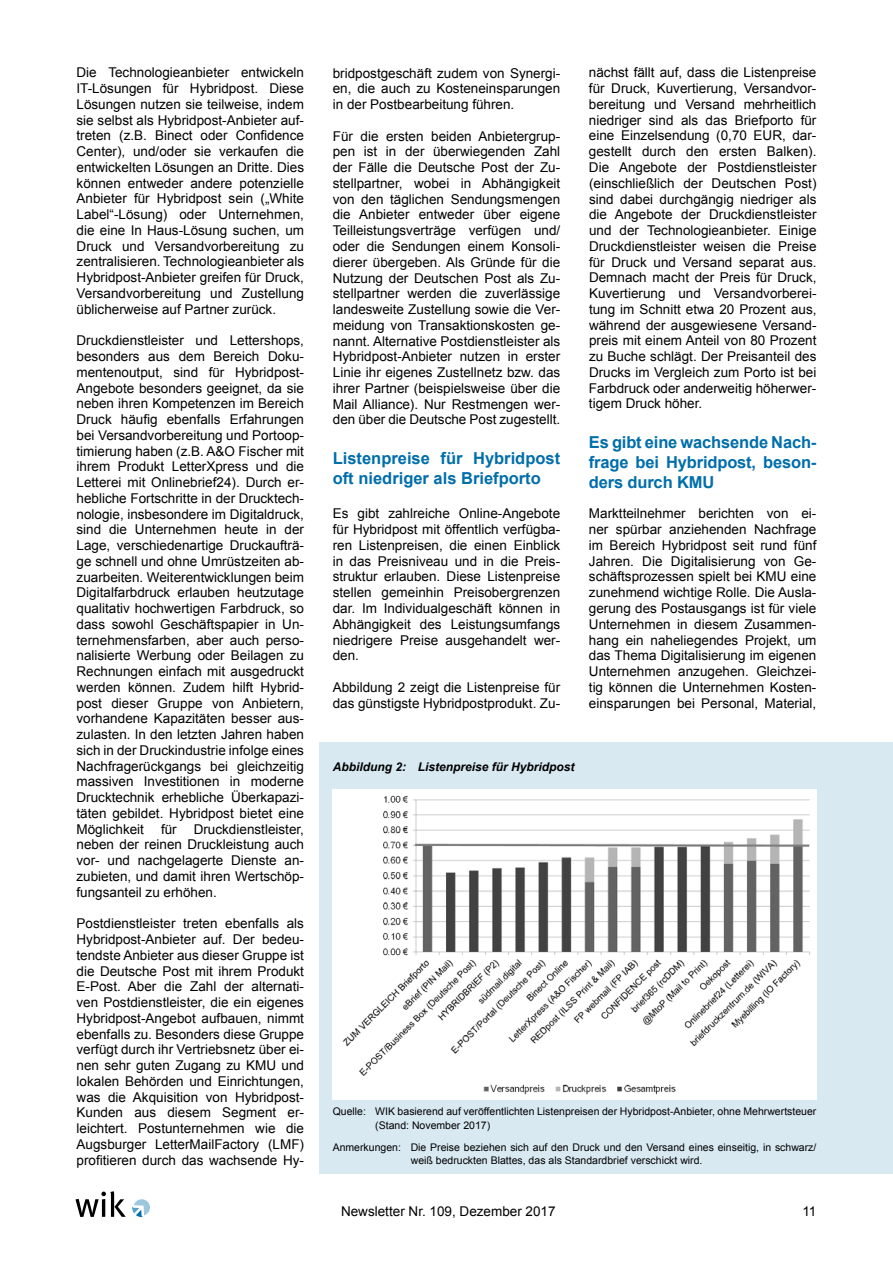
<style>
.page{position:relative;width:893px;height:1263px;background:#fff}
.page>*{position:absolute;margin:0;border:0;box-sizing:border-box;transform-origin:0 0}
.t1{font:700 16.5px/19.8px "Arial";color:#006eab}
.t2{font:13.5px/15.8px "Arial";color:#000;text-align:justify}
.t3{font:italic 700 12px "Arial";color:#000}
.t4{font:10.5px/13.5px "Arial";color:#000}
</style>
<div class="page">
<svg style="left:75px;top:1191px;width:51px;height:26px"></svg>
<svg style="left:132px;top:1199px;width:18px;height:18px"></svg>
<div style="left:319px;top:742px;width:574px;height:432px;background:#d9e9f2"></div>
<img style="left:333px;top:789px;width:483px;height:310px">
<p class="t2" style="left:77px;top:65px;width:229px">Die Technologieanbieter entwickeln IT-Lösungen für Hybridpost. Diese Lösungen nutzen sie teilweise, indem sie selbst als Hybridpost-Anbieter auf&shy;treten (z.B. Binect oder Confidence Center), und/oder sie verkaufen die entwickelten Lösungen an Dritte. Dies können entweder andere potenzielle Anbieter für Hybridpost sein („White Label“-Lösung) oder Unternehmen, die eine In Haus-Lösung suchen, um Druck und Versandvorbereitung zu zentralisieren. Technologieanbieter als Hybridpost-Anbieter greifen für Druck, Versandvorbereitung und Zustellung üblicherweise auf Partner zurück.</p>
<p class="t2" style="left:77px;top:333px;width:229px">Druckdienstleister und Lettershops, besonders aus dem Bereich Doku&shy;mentenoutput, sind für Hybridpost-Angebote besonders geeignet, da sie neben ihren Kompetenzen im Bereich Druck häufig ebenfalls Erfahrungen bei Versandvorbereitung und Portoop&shy;timierung haben (z.B. A&amp;O Fischer mit ihrem Produkt LetterXpress und die Letterei mit Onlinebrief24). Durch er&shy;hebliche Fortschritte in der Drucktech&shy;nologie, insbesondere im Digitaldruck, sind die Unternehmen heute in der Lage, verschiedenartige Druckaufträ&shy;ge schnell und ohne Umrüstzeiten ab&shy;zuarbeiten. Weiterentwicklungen beim Digitalfarbdruck erlauben heutzutage qualitativ hochwertigen Farbdruck, so dass sowohl Geschäftspapier in Un&shy;ternehmensfarben, aber auch perso&shy;nalisierte Werbung oder Beilagen zu Rechnungen einfach mit ausgedruckt werden können. Zudem hilft Hybrid&shy;post dieser Gruppe von Anbietern, vorhandene Kapazitäten besser aus&shy;zulasten. In den letzten Jahren haben sich in der Druckindustrie infolge eines Nachfragerückgangs bei gleichzeitig massiven Investitionen in moderne Drucktechnik erhebliche Überkapazi&shy;täten gebildet. Hybridpost bietet eine Möglichkeit</p>
<p class="t2" style="left:161px;top:821px;width:17px">für</p>
<p class="t2" style="left:77px;top:821px;width:229px;text-indent:117px">Druckdienstleister, neben der reinen Druckleistung auch vor- und nachgelagerte Dienste an&shy;zubieten, und damit ihren Wertschöp&shy;fungsanteil zu erhöhen.</p>
<p class="t2" style="left:77px;top:916px;width:229px">Postdienstleister treten ebenfalls als Hybridpost-Anbieter auf. Der bedeu&shy;tendste Anbieter aus dieser Gruppe ist die Deutsche Post mit ihrem Produkt E-Post. Aber die Zahl der alternati&shy;ven Postdienstleister, die ein eigenes Hybridpost-Angebot aufbauen, nimmt ebenfalls zu. Besonders diese Gruppe verfügt durch ihr Vertriebsnetz über ei&shy;nen sehr guten Zugang zu KMU und lokalen Behörden und Einrichtungen, was die Akquisition von Hybridpost-Kunden aus diesem Segment er&shy;leichtert. Postunternehmen wie die Augsburger LetterMailFactory (LMF) profitieren durch das wachsende Hy-</p>
<p class="t2" style="left:333px;top:65px;width:229px">bridpostgeschäft zudem von Synergi&shy;en, die auch zu Kosteneinsparungen in der Postbearbeitung führen.</p>
<p class="t2" style="left:333px;top:128px;width:229px">Für die ersten beiden Anbietergrup&shy;pen ist in der überwiegenden Zahl der Fälle die Deutsche Post der Zu&shy;stellpartner, wobei in Abhängigkeit von den täglichen Sendungsmengen die Anbieter entweder über eigene Teilleistungsverträge verfügen und/ oder die Sendungen einem Konsoli&shy;dierer übergeben. Als Gründe für die Nutzung der Deutschen Post als Zu&shy;stellpartner werden die zuverlässige landesweite Zustellung sowie die Ver&shy;meidung von Transaktionskosten ge&shy;nannt. Alternative Postdienstleister als Hybridpost-Anbieter nutzen in erster Linie ihr eigenes Zustellnetz bzw. das ihrer Partner (beispielsweise über die Mail Alliance). Nur Restmengen wer&shy;den über die Deutsche Post zugestellt.</p>
<p class="t1" style="left:333px;top:449px;width:229px">Listenpreise für Hybridpost oft niedriger als Briefporto</p>
<p class="t2" style="left:333px;top:506px;width:229px">Es gibt zahlreiche Online-Angebote für Hybridpost mit öffentlich verfügba&shy;ren Listenpreisen, die einen Einblick in das Preisniveau und in die Preis&shy;struktur erlauben. Diese Listenpreise stellen gemeinhin Preisobergrenzen dar. Im Individualgeschäft können in Abhängigkeit des Leistungsumfangs niedrigere Preise ausgehandelt wer&shy;den.</p>
<p class="t2" style="left:333px;top:679px;width:229px">Abbildung 2 zeigt die Listenpreise für das günstigste Hybridpostprodukt. Zu-</p>
<p class="t2" style="left:589px;top:65px;width:229px">nächst fällt auf, dass die Listenpreise für Druck, Kuvertierung, Versandvor&shy;bereitung und Versand mehrheitlich niedriger sind als das Briefporto für eine Einzelsendung (0,70 EUR, dar&shy;gestellt durch den ersten Balken).<br>Die Angebote der Postdienstleister (einschließlich der Deutschen Post) sind dabei durchgängig niedriger als die Angebote der Druckdienstleister und der Technologieanbieter. Einige Druckdienstleister weisen die Preise für Druck und Versand separat aus.<br>Demnach macht der Preis für Druck, Kuvertierung und Versandvorberei&shy;tung im Schnitt etwa 20 Prozent aus, während der ausgewiesene Versand&shy;preis mit einem Anteil von 80 Prozent zu Buche schlägt. Der Preisanteil des Drucks im Vergleich zum Porto ist bei Farbdruck oder anderweitig höherwer&shy;tigem Druck höher.</p>
<p class="t1" style="left:589px;top:433px;width:229px;text-align:justify">Es gibt eine wachsende Nach&shy;frage bei Hybridpost, beson&shy;ders durch KMU</p>
<p class="t2" style="left:589px;top:506px;width:229px">Marktteilnehmer berichten von ei&shy;ner spürbar anziehenden Nachfrage im Bereich Hybridpost seit rund fünf Jahren. Die Digitalisierung von Ge&shy;schäftsprozessen spielt bei KMU eine zunehmend wichtige Rolle. Die Ausla&shy;gerung des Postausgangs ist für viele Unternehmen in diesem Zusammen&shy;hang ein naheliegendes Projekt, um das Thema Digitalisierung im eigenen Unternehmen anzugehen. Gleichzei&shy;tig können die Unternehmen Kosten&shy;einsparungen bei Personal, Material,</p>
<p class="t3" style="left:333px;top:758px;width:243px">Abbildung 2: Listenpreise für Hybridpost</p>
<p class="t4" style="left:375px;top:1105px;width:443px;text-indent:-43px">Quelle: WIK basierend auf veröffentlichten Listenpreisen der Hybridpost-Anbieter, ohne Mehrwertsteuer (Stand: November 2017)</p>
<p class="t4" style="left:411px;top:1140px;width:407px;text-indent:-78px">Anmerkungen: Die Preise beziehen sich auf den Druck und den Versand eines einseitig, in schwarz/ weiß bedruckten Blattes, das als Standardbrief verschickt wird.</p>
<p class="t2" style="left:341px;top:1204px;width:216px">Newsletter Nr. 109, Dezember 2017</p>
<p class="t2" style="left:802px;top:1204px;width:16px">11</p>
</div>
